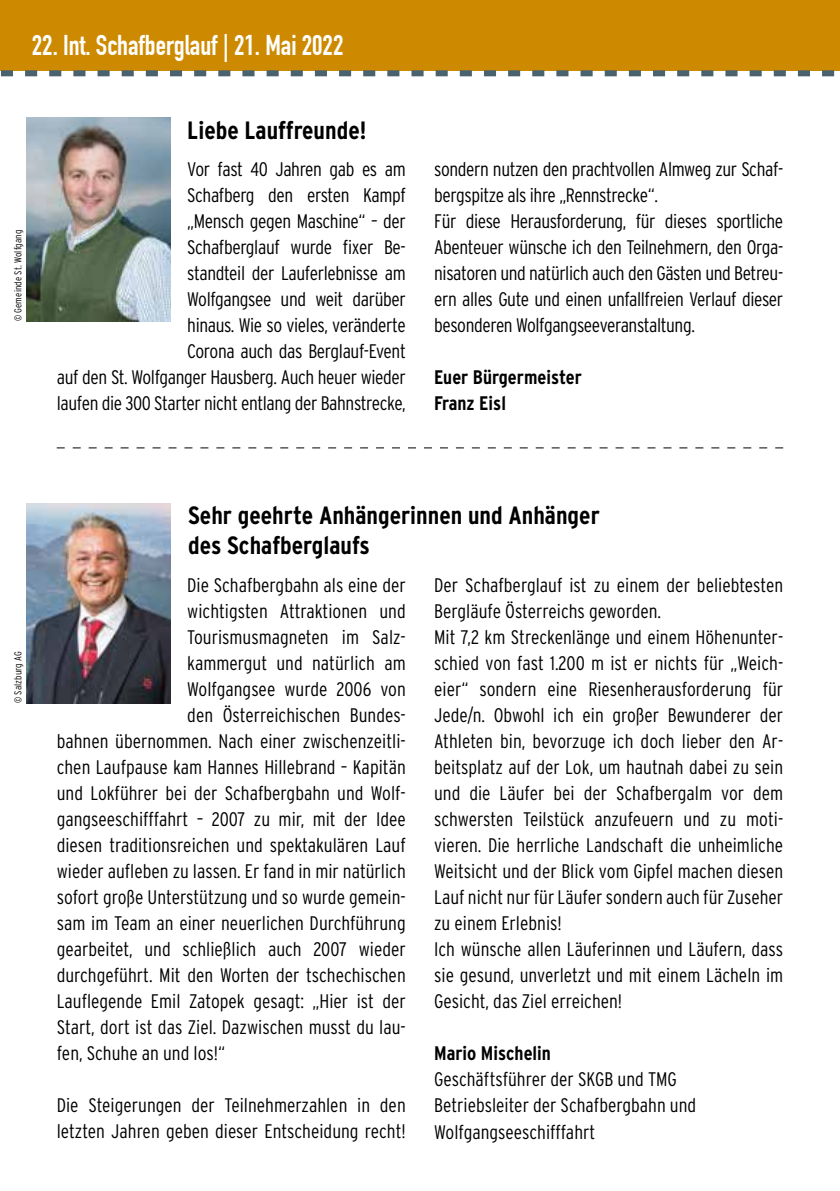
<style>
.page{position:relative;width:840px;height:1191px;background:#fff}
.page>*{position:absolute;margin:0;border:0;box-sizing:border-box;transform-origin:0 0}
.t1{font:700 28px "DIN Condensed";color:#fff}
.t2{font:700 condensed 25px/30px "Interstate";color:#000}
.t3{font:300 condensed 19.6px/26px "Interstate";color:#000}
.t4{font:300 condensed 19.6px/26px "Interstate";letter-spacing:-.02em;color:#000;text-align:right}
.t5{font:700 condensed 19.6px/26px "Interstate";color:#000}
.t6{font:300 condensed 10px "Interstate";letter-spacing:.01em;color:#000}
</style>
<div class="page">
<div style="left:0;top:0;width:839px;height:70px;background:#cd8a00"></div>
<svg style="left:0;top:70px;width:839px;height:6px"></svg>
<img style="left:26px;top:117px;width:144px;height:204px">
<img style="left:26px;top:503px;width:144px;height:200px">
<svg style="left:57px;top:447px;width:725px;height:1px"></svg>
<h1 class="t1" style="left:32px;top:29px;width:313px">22. Int. Schafberglauf | 21. Mai 2022</h1>
<p class="t6" style="left:12px;top:321px;width:93px;rotate:-90deg">© Gemeinde St. Wolfgang</p>
<p class="t2" style="left:187px;top:115px;width:180px">Liebe Lauffreunde!</p>
<p class="t4" style="left:57px;top:156px;width:350px">Vor fast 40 Jahren gab es am<br>Schafberg den ersten Kampf<br>„Mensch gegen Maschine“ – der<br>Schafberglauf wurde fixer Be-<br>standteil der Lauferlebnisse am<br>Wolfgangsee und weit darüber<br>hinaus. Wie so vieles, veränderte<br>Corona auch das Berglauf-Event<br>auf den St. Wolfganger Hausberg. Auch heuer wieder laufen die 300 Starter nicht entlang der Bahnstrecke,</p>
<p class="t4" style="left:434px;top:156px;width:350px;text-align:left">sondern nutzen den prachtvollen Almweg zur Schaf&shy;bergspitze als ihre „Rennstrecke“.<br>Für diese Herausforderung, für dieses sportliche Abenteuer wünsche ich den Teilnehmern, den Orga&shy;nisatoren und natürlich auch den Gästen und Betreu&shy;ern alles Gute und einen unfallfreien Verlauf dieser besonderen Wolfgangseeveranstaltung.</p>
<p class="t5" style="left:434px;top:364px;width:149px">Euer Bürgermeister<br>Franz Eisl</p>
<p class="t6" style="left:12px;top:703px;width:53px;rotate:-90deg">© Salzburg AG</p>
<p class="t2" style="left:188px;top:500px;width:413px">Sehr geehrte Anhängerinnen und Anhänger des Schafberglaufs</p>
<p class="t3" style="left:187px;top:572px;width:220px">Die Schafbergbahn als eine der</p>
<p class="t3" style="left:187px;top:598px;width:220px">wichtigsten Attraktionen und</p>
<p class="t3" style="left:187px;top:624px;width:220px">Tourismusmagneten im Salz-</p>
<p class="t3" style="left:187px;top:650px;width:220px">kammergut und natürlich am</p>
<p class="t3" style="left:187px;top:676px;width:220px">Wolfgangsee wurde 2006 von</p>
<p class="t3" style="left:187px;top:702px;width:220px">den Österreichischen Bundes-</p>
<p class="t3" style="left:57px;top:728px;width:350px">bahnen übernommen. Nach einer zwischenzeitli-</p>
<p class="t3" style="left:57px;top:754px;width:350px">chen Laufpause kam Hannes Hillebrand – Kapitän</p>
<p class="t3" style="left:57px;top:780px;width:350px">und Lokführer bei der Schafbergbahn und Wolf-</p>
<p class="t3" style="left:57px;top:806px;width:350px">gangseeschifffahrt – 2007 zu mir, mit der Idee</p>
<p class="t3" style="left:57px;top:832px;width:350px">diesen traditionsreichen und spektakulären Lauf</p>
<p class="t3" style="left:57px;top:858px;width:350px">wieder aufleben zu lassen. Er fand in mir natürlich</p>
<p class="t3" style="left:57px;top:884px;width:350px">sofort große Unterstützung und so wurde gemein-</p>
<p class="t3" style="left:57px;top:910px;width:350px">sam im Team an einer neuerlichen Durchführung</p>
<p class="t3" style="left:57px;top:936px;width:350px">gearbeitet, und schließlich auch 2007 wieder</p>
<p class="t3" style="left:57px;top:962px;width:350px">durchgeführt. Mit den Worten der tschechischen</p>
<p class="t3" style="left:57px;top:988px;width:350px">Lauflegende Emil Zatopek gesagt: „Hier ist der</p>
<p class="t3" style="left:57px;top:1014px;width:350px">Start, dort ist das Ziel. Dazwischen musst du lau-</p>
<p class="t3" style="left:57px;top:1040px;width:170px">fen, Schuhe an und los!“</p>
<p class="t3" style="left:57px;top:1092px;width:350px">Die Steigerungen der Teilnehmerzahlen in den letzten Jahren geben dieser Entscheidung recht!</p>
<p class="t3" style="left:434px;top:572px;width:350px">Der Schafberglauf ist zu einem der beliebtesten Bergläufe Österreichs geworden.<br>Mit 7,2 km Streckenlänge und einem Höhenunter&shy;schied von fast 1.200 m ist er nichts für „Weich&shy;eier“ sondern eine Riesenherausforderung für Jede/n. Obwohl ich ein großer Bewunderer der Athleten bin, bevorzuge ich doch lieber den Ar&shy;beitsplatz auf der Lok, um hautnah dabei zu sein und die Läufer bei der Schafbergalm vor dem schwersten Teilstück anzufeuern und zu moti&shy;vieren. Die herrliche Landschaft die unheimliche Weitsicht und der Blick vom Gipfel machen diesen Lauf nicht nur für Läufer sondern auch für Zuseher zu einem Erlebnis!<br>Ich wünsche allen Läuferinnen und Läufern, dass sie gesund, unverletzt und mit einem Lächeln im Gesicht, das Ziel erreichen!</p>
<p class="t5" style="left:434px;top:1040px;width:118px">Mario Mischelin</p>
<p class="t3" style="left:434px;top:1066px;width:263px">Geschäftsführer der SKGB und TMG<br>Betriebsleiter der Schafbergbahn und<br>Wolfgangseeschifffahrt</p>
</div>
